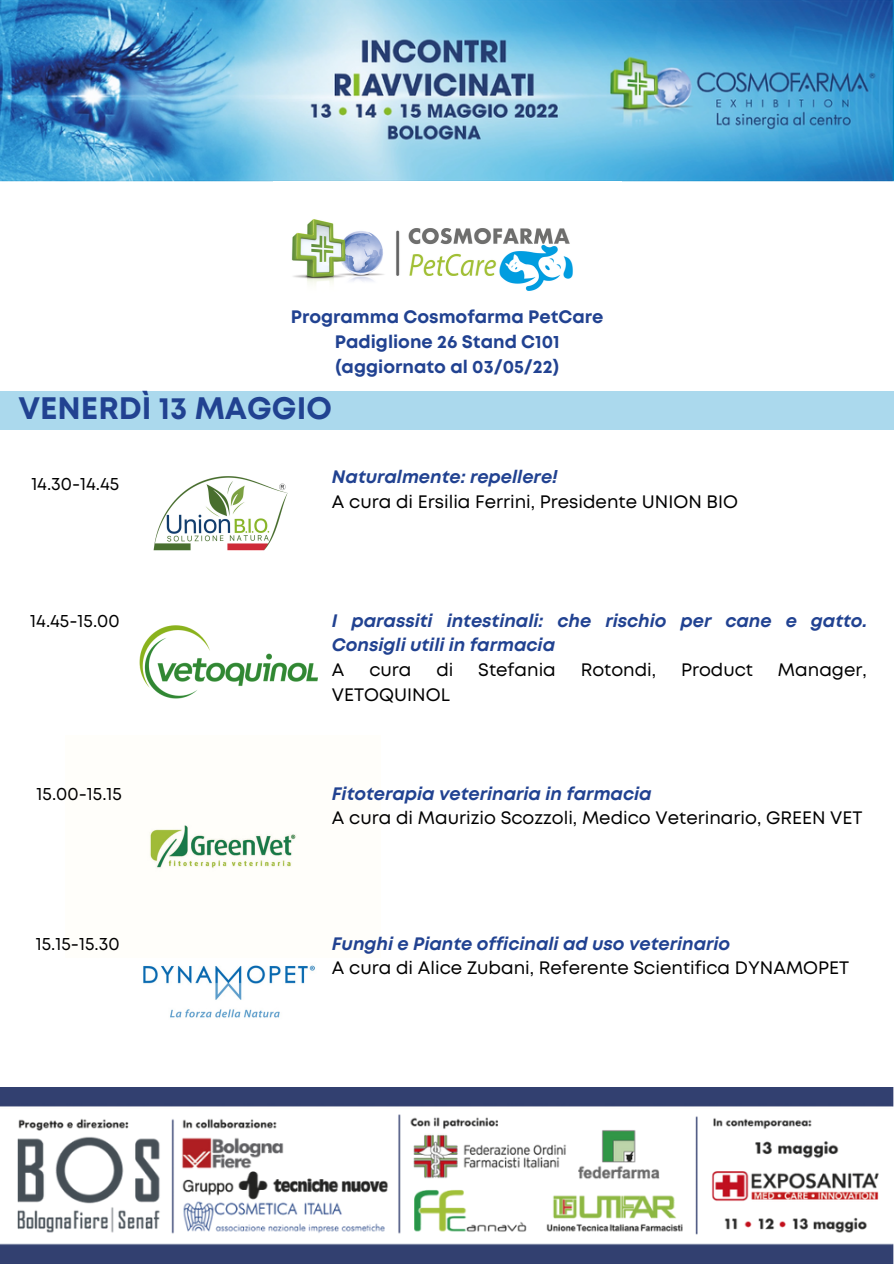
<style>
.page{position:relative;width:894px;height:1264px;background:#fff}
.page>*{position:absolute;margin:0;border:0;box-sizing:border-box;transform-origin:0 0}
.t1{font:700 31.05px "Mont";color:#214291}
.t2{font:18px "Mont";color:#000}
.t3{font:italic 700 18px/24.8px "Mont";color:#214291}
.t4{font:700 18px "Mont";color:#214291}
</style>
<div class="page">
<img style="left:0;top:1087px;width:893px;height:176px">
<div style="left:0;top:391px;width:893px;height:39px;background:#abd9ed"></div>
<img style="left:0;top:0;width:893px;height:181px">
<img style="left:291px;top:219px;width:282px;height:72px">
<img style="left:143px;top:965px;width:172px;height:53px">
<img style="left:153px;top:476px;width:135px;height:75px">
<img style="left:140px;top:625px;width:178px;height:73px">
<img style="left:149px;top:825px;width:147px;height:44px">
<p class="t4" style="left:291px;top:310px;width:314px">Programma Cosmofarma PetCare</p>
<p class="t4" style="left:335px;top:335px;width:226px">Padiglione 26 Stand C101</p>
<p class="t4" style="left:335px;top:359px;width:225px">(aggiornato al 03/05/22)</p>
<p class="t1" style="left:18px;top:396px;width:315px">VENERDÌ 13 MAGGIO</p>
<p class="t2" style="left:31px;top:476px;width:89px">14.30-14.45</p>
<p class="t3" style="left:332px;top:466px;width:227px">Naturalmente: repellere!</p>
<p class="t2" style="left:332px;top:495px;width:407px">A cura di Ersilia Ferrini, Presidente UNION BIO</p>
<p class="t2" style="left:30px;top:613px;width:91px">14.45-15.00</p>
<p class="t3" style="left:332px;top:609px;width:536px">I parassiti intestinali: che rischio per cane e gatto.<br>Consigli utili in farmacia</p>
<p class="t2" style="left:332px;top:663px;width:14px">A</p>
<p class="t2" style="left:369px;top:663px;width:44px">cura</p>
<p class="t2" style="left:436px;top:663px;width:19px">di</p>
<p class="t2" style="left:478px;top:663px;width:79px">Stefania</p>
<p class="t2" style="left:580px;top:663px;width:77px">Rotondi,</p>
<p class="t2" style="left:681px;top:663px;width:73px">Product</p>
<p class="t2" style="left:777px;top:663px;width:90px">Manager,</p>
<p class="t2" style="left:332px;top:688px;width:119px">VETOQUINOL</p>
<p class="t2" style="left:37px;top:786px;width:87px">15.00-15.15</p>
<p class="t3" style="left:332px;top:782px;width:321px">Fitoterapia veterinaria in farmacia</p>
<p class="t2" style="left:332px;top:811px;width:532px">A cura di Maurizio Scozzoli, Medico Veterinario, GREEN VET</p>
<p class="t2" style="left:36px;top:936px;width:85px">15.15-15.30</p>
<p class="t3" style="left:332px;top:932px;width:399px">Funghi e Piante officinali ad uso veterinario</p>
<p class="t2" style="left:332px;top:961px;width:518px">A cura di Alice Zubani, Referente Scientifica DYNAMOPET</p>
</div>
